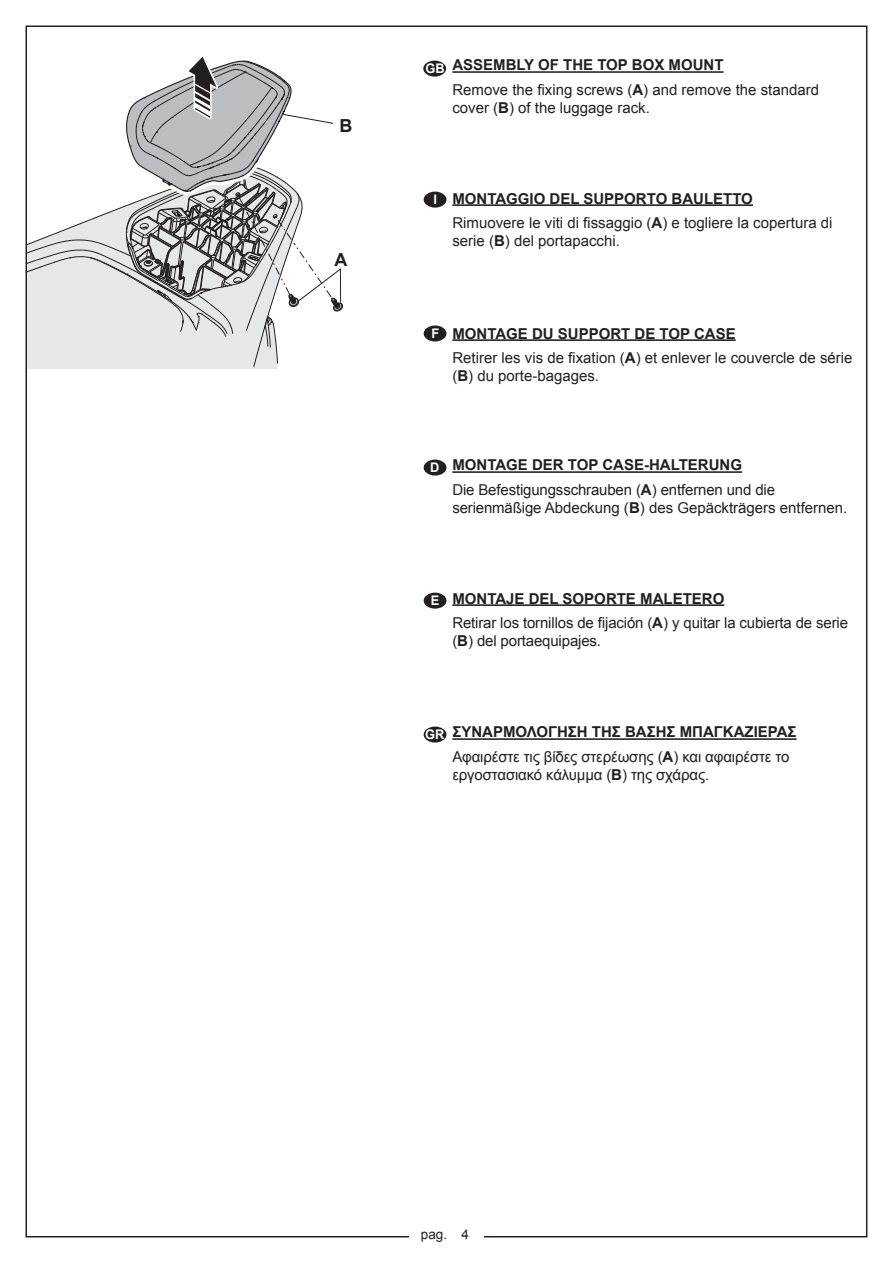
<style>
.page{position:relative;width:893px;height:1263px;background:#fff}
.page>*{position:absolute;margin:0;border:0;box-sizing:border-box;transform-origin:0 0}
.t1{font:700 18px "Arial";color:#231f20}
.t2{font:15px/24.3px "Arial";color:#231f20}
.t3{font:13.5px "Arial";color:#231f20}
.t4{font:700 13.2px "Arial";color:#fff}
.s1{font-weight:700}
</style>
<div class="page">
<div style="left:423px;top:61px;width:23px;height:16px;background:#231f20;border-radius:50%"></div>
<hr style="left:452px;top:71px;width:271px;height:2px;background:#231f20">
<hr style="left:452px;top:204px;width:301px;height:2px;background:#231f20">
<hr style="left:452px;top:339px;width:284px;height:2px;background:#231f20">
<hr style="left:452px;top:471px;width:290px;height:2px;background:#231f20">
<hr style="left:452px;top:604px;width:272px;height:2px;background:#231f20">
<hr style="left:452px;top:738px;width:345px;height:2px;background:#231f20">
<div style="left:424px;top:192px;width:22px;height:16px;background:#231f20;border-radius:50%"></div>
<div style="left:424px;top:325px;width:22px;height:16px;background:#231f20;border-radius:50%"></div>
<div style="left:424px;top:460px;width:22px;height:16px;background:#231f20;border-radius:50%"></div>
<div style="left:424px;top:593px;width:22px;height:16px;background:#231f20;border-radius:50%"></div>
<div style="left:424px;top:726px;width:22px;height:16px;background:#231f20;border-radius:50%"></div>
<svg style="left:28px;top:56px;width:315px;height:311px"></svg>
<p class="t1" style="left:340px;top:113px;width:14px">B</p>
<p class="t1" style="left:334px;top:248px;width:14px">A</p>
<p class="t2" style="left:452px;top:53px;width:368px;text-indent:-27px"><sub>GB</sub> <span class="s1">ASSEMBLY OF THE TOP BOX MOUNT<br></span>Remove the fixing screws (<span class="s1">A</span>) and remove the standard</p>
<p class="t2" style="left:452px;top:96px;width:199px">cover (<span class="s1">B</span>) of the luggage rack.</p>
<p class="t4" style="left:433px;top:191px;width:5px">I</p>
<p class="t2" style="left:452px;top:186px;width:382px"><span class="s1">MONTAGGIO DEL SUPPORTO BAULETTO<br></span>Rimuovere le viti di fissaggio (<span class="s1">A</span>) e togliere la copertura di</p>
<p class="t2" style="left:452px;top:229px;width:169px">serie (<span class="s1">B</span>) del portapacchi.</p>
<p class="t4" style="left:431px;top:325px;width:9px">F</p>
<p class="t2" style="left:452px;top:321px;width:402px"><span class="s1">MONTAGE DU SUPPORT DE TOP CASE<br></span>Retirer les vis de fixation (<span class="s1">A</span>) et enlever le couvercle de série</p>
<p class="t2" style="left:452px;top:364px;width:148px">(<span class="s1">B</span>) du porte-bagages.</p>
<p class="t4" style="left:430px;top:459px;width:11px">D</p>
<p class="t2" style="left:452px;top:453px;width:324px"><span class="s1">MONTAGE DER TOP CASE-HALTERUNG<br></span>Die Befestigungsschrauben (<span class="s1">A</span>) entfernen und die</p>
<p class="t2" style="left:452px;top:496px;width:397px">serienmäßige Abdeckung (<span class="s1">B</span>) des Gepäckträgers entfernen.</p>
<p class="t4" style="left:431px;top:592px;width:10px">E</p>
<p class="t2" style="left:452px;top:586px;width:397px"><span class="s1">MONTAJE DEL SOPORTE MALETERO<br></span>Retirar los tornillos de fijación (<span class="s1">A</span>) y quitar la cubierta de serie</p>
<p class="t2" style="left:452px;top:629px;width:150px">(<span class="s1">B</span>) del portaequipajes.</p>
<p class="t2" style="left:452px;top:720px;width:346px"><span class="s1">ΣΥΝΑΡΜΟΛΟΓΗΣΗ ΤΗΣ ΒΑΣΗΣ ΜΠΑΓΚΑΖΙΕΡΑΣ<br></span>Αφαιρέστε τις βίδες στερέωσης (<span class="s1">A</span>) και αφαιρέστε το</p>
<p class="t2" style="left:452px;top:763px;width:258px">εργοστασιακό κάλυμμα (<span class="s1">B</span>) της σχάρας.</p>
<p class="t4" style="left:425px;top:726px;width:21px">GR</p>
<p class="t3" style="left:421px;top:1225px;width:49px">pag. 4</p>
</div>
